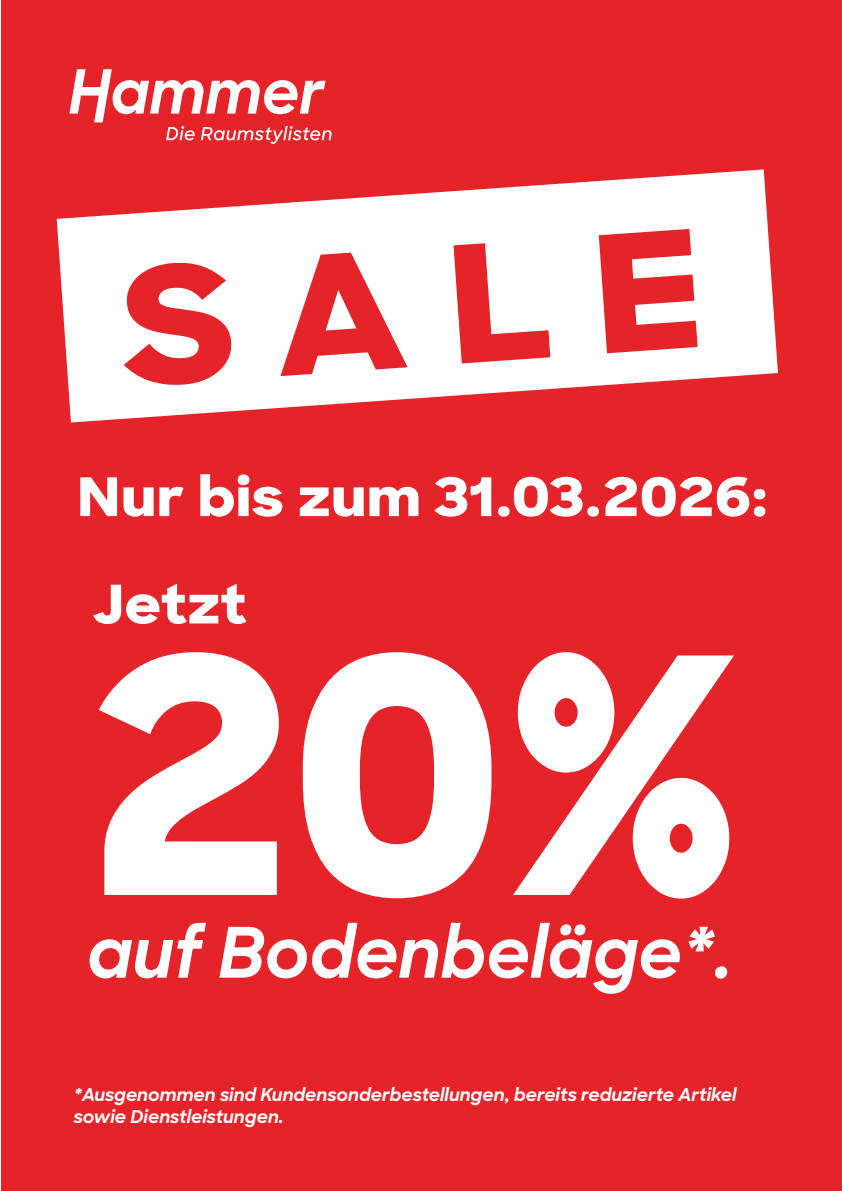
<style>
.page{position:relative;width:842px;height:1191px;background:#fff}
.page>*{position:absolute;margin:0;border:0;box-sizing:border-box;transform-origin:0 0}
.t1{font:800 328px "Sharp Sans";color:#fff}
.t2{font:800 162px "Sharp Sans";color:#e52329;scale:1.11 1}
.t3{font:italic 700 69.6px "Sharp Sans";color:#fff}
.t4{font:800 53.1px "Sharp Sans";letter-spacing:-.005em;color:#fff;scale:1.11 1}
.t5{font:italic 700 18px/21.6px "Sharp Sans";color:#fff}
</style>
<div class="page">
<div style="left:0;top:0;width:841px;height:1190px;background:#e52329"></div>
<svg style="left:69px;top:70px;width:263px;height:73px"></svg>
<svg style="left:57px;top:169px;width:721px;height:253px;fill:#fff"></svg>
<h2 class="t2" style="left:113px;top:207px;width:525px;rotate:-4deg">SALE</h2>
<h3 class="t4" style="left:77px;top:457px;width:624px">Nur bis zum 31.03.2026:</h3>
<h3 class="t4" style="left:92px;top:564px;width:141px">Jetzt</h3>
<h1 class="t1" style="left:87px;top:530px;width:655px">20%</h1>
<h3 class="t3" style="left:87px;top:900px;width:647px">auf Bodenbeläge*.</h3>
<p class="t5" style="left:74px;top:1083px;width:664px">*Ausgenommen sind Kundensonderbestellungen, bereits reduzierte Artikel sowie Dienstleistungen.</p>
</div>
